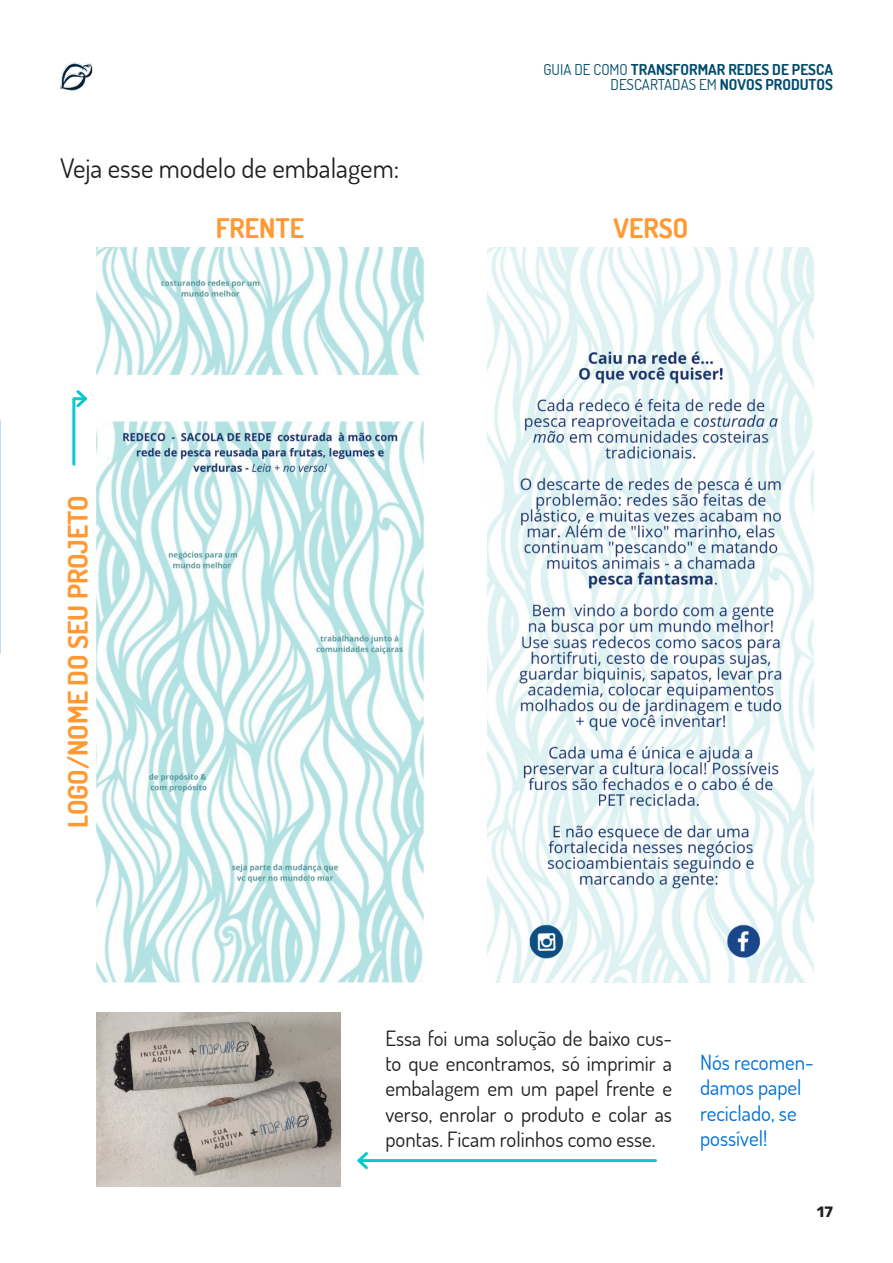
<style>
.page{position:relative;width:893px;height:1263px;background:#fff}
.page>*{position:absolute;margin:0;border:0;box-sizing:border-box;transform-origin:0 0}
.t1{font:700 27px "Dosis";color:#f93}
.t2{font:27px "Dosis";color:#231f20}
.t3{font:21px/25.2px "Dosis";color:#231f20;text-align:justify}
.t4{font:21px/25.2px "Dosis";color:#0070d4}
.t5{font:700 15px "Dosis";color:#004b6c}
.t6{font:15px "Dosis";color:#004b6c}
.t7{font:700 15px "Rubik";color:#231f20}
.s1{font-weight:400}
.s2{font-weight:700}
</style>
<div class="page">
<img style="left:60px;top:62px;width:33px;height:29px">
<img style="left:96px;top:248px;width:328px;height:127px">
<img style="left:96px;top:421px;width:328px;height:561px">
<img style="left:96px;top:1013px;width:244px;height:174px">
<img style="left:487px;top:248px;width:327px;height:734px">
<svg style="left:74px;top:390px;width:13px;height:20px"></svg>
<hr style="left:359px;top:1159px;width:297px;height:3px;background:#0ac9cb">
<svg style="left:357px;top:1152px;width:14px;height:18px"></svg>
<hr style="left:72px;top:399px;width:3px;height:65px;background:#0ac9cb">
<p class="t2" style="left:60px;top:150px;width:341px">Veja esse modelo de embalagem:</p>
<p class="t1" style="left:216px;top:211px;width:90px">FRENTE</p>
<p class="t1" style="left:60px;top:828px;width:334px;rotate:-90deg">LOGO/NOME DO SEU PROJETO</p>
<p class="t5" style="left:543px;top:60px;width:291px"><span class="s1">GUIA DE COMO</span> TRANSFORMAR REDES DE PESCA</p>
<p class="t6" style="left:611px;top:75px;width:224px">DESCARTADAS EM <span class="s2">NOVOS PRODUTOS</span></p>
<p class="t1" style="left:614px;top:211px;width:76px">VERSO</p>
<p class="t3" style="left:385px;top:1025px;width:288px">Essa foi uma solução de baixo cus&shy;to que encontramos, só imprimir a embalagem em um papel frente e verso, enrolar o produto e colar as pontas. Ficam rolinhos como esse.</p>
<p class="t4" style="left:700px;top:1049px;width:115px">Nós recomen&shy;damos papel reciclado, se possível!</p>
<p class="t7" style="left:817px;top:1203px;width:18px">17</p>
</div>
